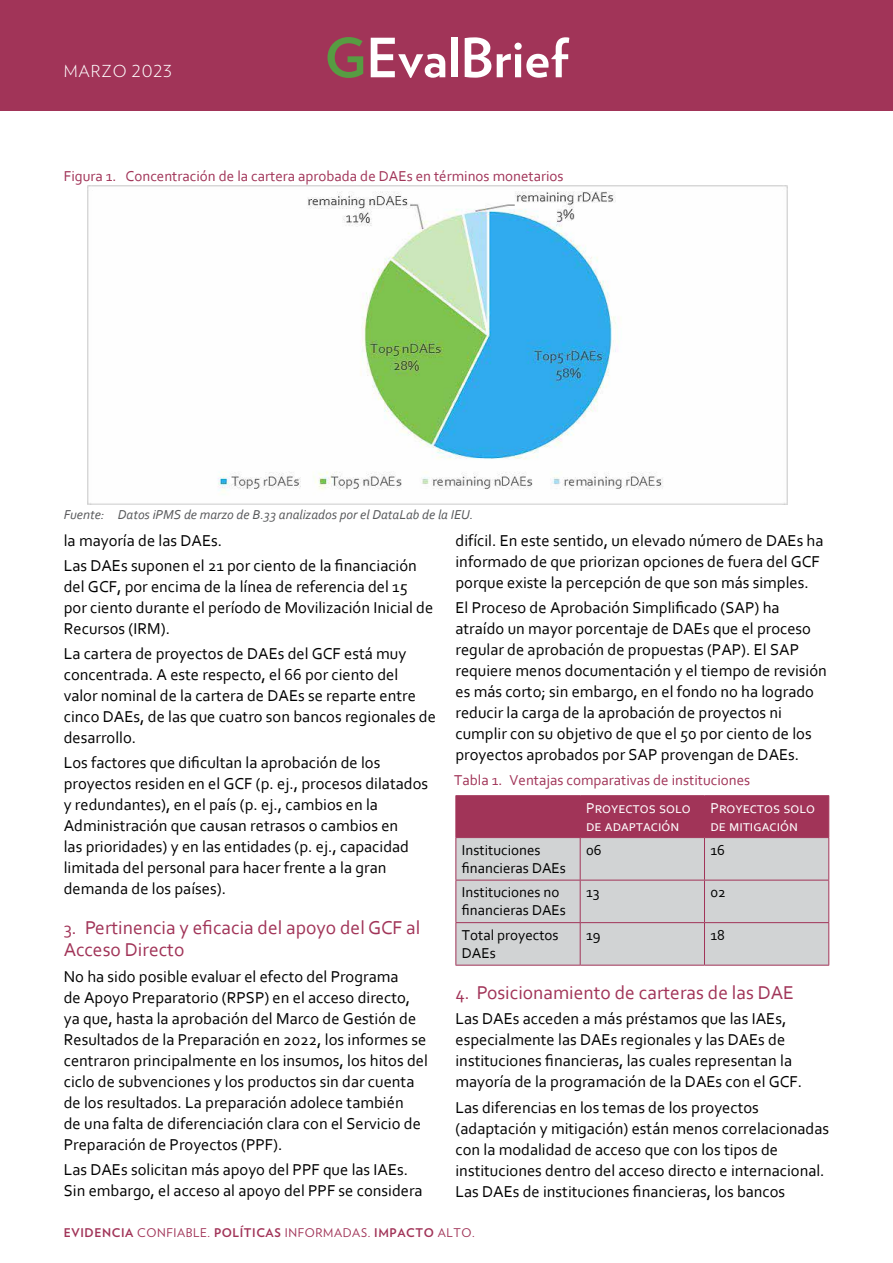
<style>
.page{position:relative;width:893px;height:1263px;background:#fff}
.page>*{position:absolute;margin:0;border:0;box-sizing:border-box;transform-origin:0 0}
.t1{font:700 54px "Verlag";color:#fff}
.t2{font:19.5px/22.5px "Corbel";color:#a13458}
.t3{font:16.5px/21px "Corbel";color:#000}
.t4{font:300 16.5px "Verlag";letter-spacing:.05em;color:#fff}
.t5{font:15px "Corbel";color:#a13458}
.t6{font:15px/18px "Corbel";color:#000}
.t7{font:15px/18px "Corbel";color:#fff}
.t8{font:italic 13.5px "Corbel";color:#58595b}
.t9{font:12px "Verlag";letter-spacing:.05em;color:#a13458}
.s1{color:#579c42}
.s2{font-size:18px}
.s3{font-weight:700}
</style>
<div class="page">
<div style="left:0;top:0;width:893px;height:111px;background:#a13458"></div>
<div style="left:456px;top:796px;width:372px;height:41px;background:#a13458"></div>
<div style="left:456px;top:838px;width:372px;height:127px;background:#d1d3d4"></div>
<hr style="left:455px;top:795px;width:125px;height:1px;background:#a13458">
<hr style="left:455px;top:796px;width:1px;height:41px;background:#a13458">
<hr style="left:580px;top:795px;width:124px;height:1px;background:#a13458">
<hr style="left:580px;top:796px;width:1px;height:41px;background:#a13458">
<hr style="left:704px;top:795px;width:125px;height:1px;background:#a13458">
<hr style="left:704px;top:796px;width:1px;height:41px;background:#a13458">
<hr style="left:828px;top:796px;width:1px;height:41px;background:#a13458">
<hr style="left:455px;top:837px;width:125px;height:1px;background:#a13458">
<hr style="left:455px;top:838px;width:1px;height:42px;background:#a13458">
<hr style="left:580px;top:837px;width:124px;height:1px;background:#a13458">
<hr style="left:580px;top:838px;width:1px;height:42px;background:#a13458">
<hr style="left:704px;top:837px;width:125px;height:1px;background:#a13458">
<hr style="left:704px;top:838px;width:1px;height:42px;background:#a13458">
<hr style="left:828px;top:838px;width:1px;height:42px;background:#a13458">
<hr style="left:455px;top:880px;width:125px;height:1px;background:#a13458">
<hr style="left:455px;top:880px;width:1px;height:42px;background:#a13458">
<hr style="left:580px;top:880px;width:124px;height:1px;background:#a13458">
<hr style="left:580px;top:880px;width:1px;height:42px;background:#a13458">
<hr style="left:704px;top:880px;width:125px;height:1px;background:#a13458">
<hr style="left:704px;top:880px;width:1px;height:42px;background:#a13458">
<hr style="left:828px;top:880px;width:1px;height:42px;background:#a13458">
<hr style="left:455px;top:922px;width:125px;height:1px;background:#a13458">
<hr style="left:455px;top:923px;width:1px;height:42px;background:#a13458">
<hr style="left:580px;top:922px;width:124px;height:1px;background:#a13458">
<hr style="left:580px;top:923px;width:1px;height:42px;background:#a13458">
<hr style="left:704px;top:922px;width:125px;height:1px;background:#a13458">
<hr style="left:704px;top:923px;width:1px;height:42px;background:#a13458">
<hr style="left:828px;top:923px;width:1px;height:42px;background:#a13458">
<hr style="left:455px;top:965px;width:125px;height:1px;background:#a13458">
<hr style="left:580px;top:965px;width:124px;height:1px;background:#a13458">
<hr style="left:704px;top:965px;width:125px;height:1px;background:#a13458">
<img style="left:87px;top:185px;width:701px;height:319px">
<p class="t4" style="left:64px;top:59px;width:110px">MARZO 2023</p>
<h1 class="t1" style="left:324px;top:15px;width:245px"><span class="s1">G</span>EvalBrief</h1>
<p class="t5" style="left:64px;top:167px;width:501px">Figura 1. Concentración de la cartera aprobada de DAEs en términos monetarios</p>
<p class="t8" style="left:64px;top:506px;width:411px">Fuente: Datos iPMS de marzo de B.33 analizados por el DataLab de la IEU.</p>
<p class="t3" style="left:64px;top:527px;width:355px;line-height:25.2px">la mayoría de las DAEs.<br>Las DAEs suponen el 21 por ciento de la financiación</p>
<p class="t3" style="left:64px;top:575px;width:371px">del GCF, por encima de la línea de referencia del 15 por ciento durante el período de Movilización Inicial de<br>Recursos (IRM).</p>
<p class="t3" style="left:64px;top:643px;width:374px">La cartera de proyectos de DAEs del GCF está muy concentrada. A este respecto, el 66 por ciento del valor nominal de la cartera de DAEs se reparte entre cinco DAEs, de las que cuatro son bancos regionales de desarrollo.</p>
<p class="t3" style="left:64px;top:752px;width:366px">Los factores que dificultan la aprobación de los proyectos residen en el GCF (p. ej., procesos dilatados y redundantes), en el país (p. ej., cambios en la Administración que causan retrasos o cambios en<br>las prioridades) y en las entidades (p. ej., capacidad limitada del personal para hacer frente a la gran demanda de los países).</p>
<p class="t2" style="left:64px;top:916px;width:358px"><span class="s2">3.</span> Pertinencia y eficacia del apoyo del GCF al<br>Acceso Directo</p>
<p class="t3" style="left:64px;top:965px;width:366px">No ha sido posible evaluar el efecto del Programa<br>de Apoyo Preparatorio (RPSP) en el acceso directo, ya que, hasta la aprobación del Marco de Gestión de Resultados de la Preparación en 2022, los informes se centraron principalmente en los insumos, los hitos del ciclo de subvenciones y los productos sin dar cuenta de los resultados. La preparación adolece también<br>de una falta de diferenciación clara con el Servicio de Preparación de Proyectos (PPF).</p>
<p class="t3" style="left:64px;top:1158px;width:360px">Las DAEs solicitan más apoyo del PPF que las IAEs.<br>Sin embargo, el acceso al apoyo del PPF se considera</p>
<p class="t3" style="left:455px;top:529px;width:369px">difícil. En este sentido, un elevado número de DAEs ha informado de que priorizan opciones de fuera del GCF porque existe la percepción de que son más simples.</p>
<p class="t3" style="left:455px;top:596px;width:373px">El Proceso de Aprobación Simplificado (SAP) ha atraído un mayor porcentaje de DAEs que el proceso regular de aprobación de propuestas (PAP). El SAP requiere menos documentación y el tiempo de revisión es más corto; sin embargo, en el fondo no ha logrado reducir la carga de la aprobación de proyectos ni cumplir con su objetivo de que el 50 por ciento de los proyectos aprobados por SAP provengan de DAEs.</p>
<p class="t7" style="left:586px;top:798px;width:106px">Proyectos solo de adaptación</p>
<p class="t7" style="left:710px;top:798px;width:106px">Proyectos solo de mitigación</p>
<p class="t6" style="left:462px;top:840px;width:106px">Instituciones financieras DAEs</p>
<p class="t6" style="left:586px;top:840px;width:17px">06</p>
<p class="t6" style="left:710px;top:840px;width:16px">16</p>
<p class="t6" style="left:462px;top:883px;width:106px">Instituciones no financieras DAEs</p>
<p class="t6" style="left:586px;top:883px;width:15px">13</p>
<p class="t6" style="left:710px;top:883px;width:17px">02</p>
<p class="t6" style="left:462px;top:925px;width:98px">Total proyectos<br>DAEs</p>
<p class="t6" style="left:586px;top:925px;width:16px">19</p>
<p class="t6" style="left:710px;top:925px;width:16px">18</p>
<p class="t2" style="left:455px;top:981px;width:340px"><span class="s2">4.</span> Posicionamiento de carteras de las DAE</p>
<p class="t3" style="left:455px;top:1008px;width:348px">Las DAEs acceden a más préstamos que las IAEs, especialmente las DAEs regionales y las DAEs de instituciones financieras, las cuales representan la mayoría de la programación de la DAEs con el GCF.</p>
<p class="t3" style="left:455px;top:1096px;width:375px">Las diferencias en los temas de los proyectos (adaptación y mitigación) están menos correlacionadas con la modalidad de acceso que con los tipos de instituciones dentro del acceso directo e internacional.<br>Las DAEs de instituciones financieras, los bancos</p>
<p class="t5" style="left:454px;top:771px;width:298px">Tabla 1. Ventajas comparativas de instituciones</p>
<p class="t9" style="left:64px;top:1224px;width:413px"><span class="s3">EVIDENCIA</span> CONFIABLE. <span class="s3">POLÍTICAS</span> INFORMADAS. <span class="s3">IMPACTO</span> ALTO.</p>
</div>
